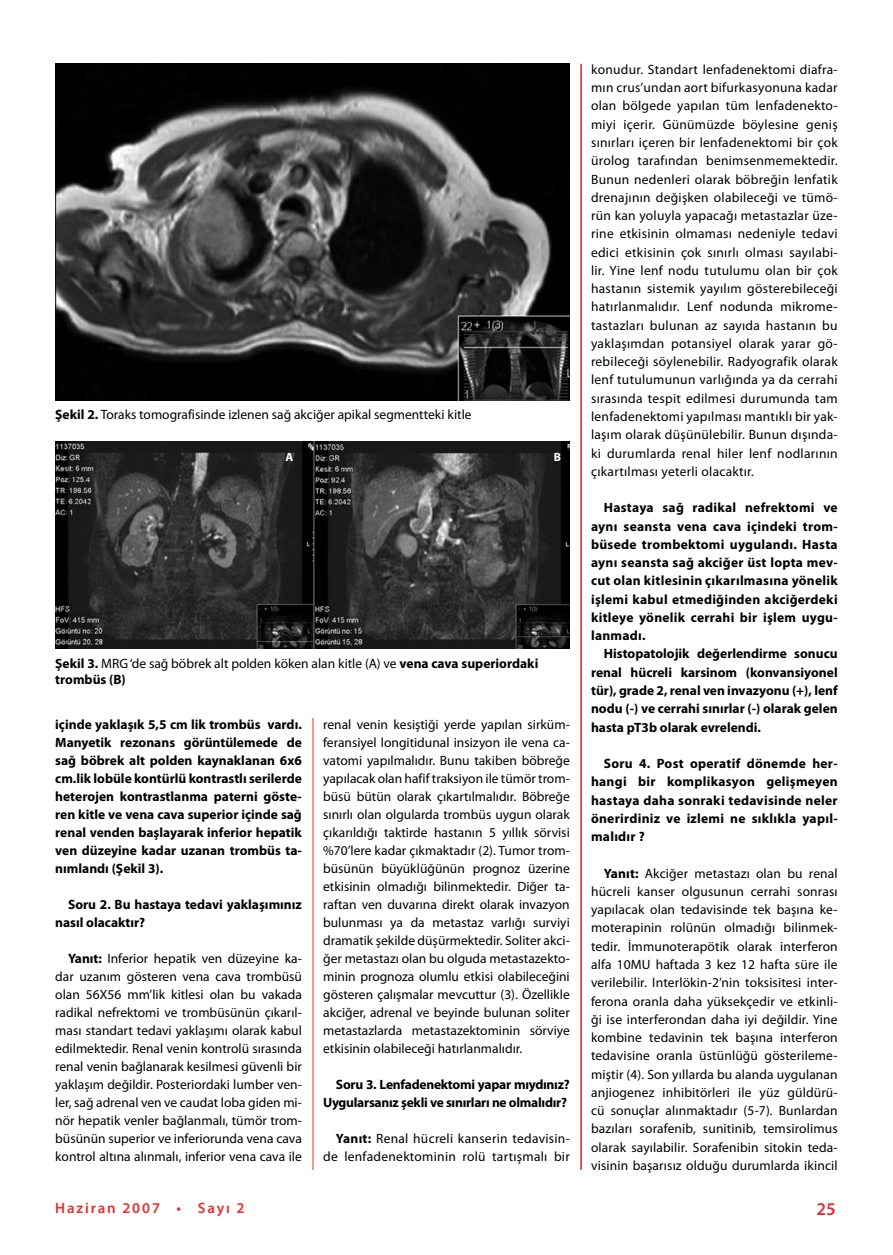
<style>
.page{position:relative;width:893px;height:1255px;background:#fff}
.page>*{position:absolute;margin:0;border:0;box-sizing:border-box;transform-origin:0 0}
.t1{font:600 18px "Myriad Pro";color:#e52f30}
.t2{font:600 15px "Myriad Pro";letter-spacing:.12em;color:#e52f30}
.t3{font:13.5px/18.3px "Myriad Pro";color:#000;text-align:justify}
.t4{font:700 13.5px/18.3px "Myriad Pro";color:#000;text-align:justify}
.t5{font:700 13.5px/18px "Myriad Pro";letter-spacing:-.02em;color:#000;text-align:right}
.t6{font:13.5px/18px "Myriad Pro";letter-spacing:.02em;color:#000;text-align:right}
.t7{font:700 12px "Myriad Pro";color:#fff}
.s1{font-weight:700}
</style>
<div class="page">
<img style="left:55px;top:64px;width:514px;height:336px">
<hr style="left:313px;top:718px;width:1px;height:451px;background:#e52f30">
<hr style="left:581px;top:64px;width:1px;height:1105px;background:#e52f30">
<img style="left:55px;top:441px;width:514px;height:208px">
<p class="t3" style="left:55px;top:405px;width:418px"><span class="s1">Şekil 2.</span> Toraks tomografisinde izlenen sağ akciğer apikal segmentteki kitle</p>
<p class="t7" style="left:286px;top:449px;width:9px">A</p>
<p class="t7" style="left:554px;top:449px;width:9px">B</p>
<p class="t3" style="left:55px;top:654px;width:485px;line-height:16.2px"><span class="s1">Şekil 3.</span> MRG ‘de sağ böbrek alt polden köken alan kitle (A) ve <span class="s1">vena cava superiordaki trombüs (B)</span></p>
<p class="t4" style="left:55px;top:715px;width:248px">içinde yaklaşık 5,5 cm lik trombüs vardı.<br>Manyetik rezonans görüntülemede de sağ böbrek alt polden kaynaklanan 6x6 cm.lik lobüle kontürlü kontrastlı serilerde heterojen kontrastlanma paterni göste&shy;ren kitle ve vena cava superior içinde sağ renal venden başlayarak inferior hepatik ven düzeyine kadar uzanan trombüs ta&shy;nımlandı (Şekil 3).</p>
<p class="t4" style="left:55px;top:895px;width:248px;text-indent:13px">Soru 2. Bu hastaya tedavi yaklaşımınız nasıl olacaktır?</p>
<p class="t3" style="left:55px;top:949px;width:248px;text-indent:13px"><span class="s1">Yanıt:</span> Inferior hepatik ven düzeyine ka&shy;dar uzanım gösteren vena cava trombüsü olan 56X56 mm’lik kitlesi olan bu vakada radikal nefrektomi ve trombüsünün çıkarıl&shy;ması standart tedavi yaklaşımı olarak kabul edilmektedir. Renal venin kontrolü sırasında renal venin bağlanarak kesilmesi güvenli bir yaklaşım değildir. Posteriordaki lumber ven&shy;ler, sağ adrenal ven ve caudat loba giden mi&shy;nör hepatik venler bağlanmalı, tümör trom&shy;büsünün superior ve inferiorunda vena cava kontrol altına alınmalı, inferior vena cava ile</p>
<p class="t3" style="left:323px;top:715px;width:248px">renal venin kesiştiği yerde yapılan sirküm&shy;feransiyel longitidunal insizyon ile vena ca&shy;vatomi yapılmalıdır. Bunu takiben böbreğe yapılacak olan hafif traksiyon ile tümör trom&shy;büsü bütün olarak çıkartılmalıdır. Böbreğe sınırlı olan olgularda trombüs uygun olarak çıkarıldığı taktirde hastanın 5 yıllık sörvisi %70’lere kadar çıkmaktadır (2). Tumor trom&shy;büsünün büyüklüğünün prognoz üzerine etkisinin olmadığı bilinmektedir. Diğer ta&shy;raftan ven duvarına direkt olarak invazyon bulunması ya da metastaz varlığı surviyi dramatik şekilde düşürmektedir. Soliter akci&shy;ğer metastazı olan bu olguda metastazekto&shy;minin prognoza olumlu etkisi olabileceğini gösteren çalışmalar mevcuttur (3). Özellikle akciğer, adrenal ve beyinde bulunan soliter metastazlarda metastazektominin sörviye etkisinin olabileceği hatırlanmalıdır.</p>
<p class="t5" style="left:323px;top:1075px;width:248px">Soru 3. Lenfadenektomi yapar mıydınız?<br>Uygularsanız şekli ve sınırları ne olmalıdır?</p>
<p class="t6" style="left:323px;top:1129px;width:248px"><span class="s1">Yanıt:</span> Renal hücreli kanserin tedavisin&shy;de lenfadenektominin rolü tartışmalı bir</p>
<p class="t3" style="left:591px;top:60px;width:248px">konudur. Standart lenfadenektomi diafra&shy;mın crus’undan aort bifurkasyonuna kadar olan bölgede yapılan tüm lenfadenekto&shy;miyi içerir. Günümüzde böylesine geniş sınırları içeren bir lenfadenektomi bir çok ürolog tarafından benimsenmemektedir.<br>Bunun nedenleri olarak böbreğin lenfatik drenajının değişken olabileceği ve tümö&shy;rün kan yoluyla yapacağı metastazlar üze&shy;rine etkisinin olmaması nedeniyle tedavi edici etkisinin çok sınırlı olması sayılabi&shy;lir. Yine lenf nodu tutulumu olan bir çok hastanın sistemik yayılım gösterebileceği hatırlanmalıdır. Lenf nodunda mikrome&shy;tastazları bulunan az sayıda hastanın bu yaklaşımdan potansiyel olarak yarar gö&shy;rebileceği söylenebilir. Radyografik olarak lenf tutulumunun varlığında ya da cerrahi sırasında tespit edilmesi durumunda tam lenfadenektomi yapılması mantıklı bir yak&shy;laşım olarak düşünülebilir. Bunun dışında&shy;ki durumlarda renal hiler lenf nodlarının çıkartılması yeterli olacaktır.</p>
<p class="t4" style="left:591px;top:498px;width:248px;text-indent:13px">Hastaya sağ radikal nefrektomi ve aynı seansta vena cava içindeki trom&shy;büsede trombektomi uygulandı. Hasta aynı seansta sağ akciğer üst lopta mev&shy;cut olan kitlesinin çıkarılmasına yönelik işlemi kabul etmediğinden akciğerdeki kitleye yönelik cerrahi bir işlem uygu&shy;lanmadı.</p>
<p class="t4" style="left:591px;top:644px;width:248px;text-indent:13px">Histopatolojik değerlendirme sonucu renal hücreli karsinom (konvansiyonel tür), grade 2, renal ven invazyonu (+), lenf nodu (-) ve cerrahi sınırlar (-) olarak gelen hasta pT3b olarak evrelendi.</p>
<p class="t4" style="left:591px;top:754px;width:248px;text-indent:13px">Soru 4. Post operatif dönemde her&shy;hangi bir komplikasyon gelişmeyen hastaya daha sonraki tedavisinde neler önerirdiniz ve izlemi ne sıklıkla yapıl&shy;malıdır ?</p>
<p class="t3" style="left:591px;top:863px;width:248px;text-indent:13px"><span class="s1">Yanıt:</span> Akciğer metastazı olan bu renal hücreli kanser olgusunun cerrahi sonrası yapılacak olan tedavisinde tek başına ke&shy;moterapinin rolünün olmadığı bilinmek&shy;tedir. İmmunoterapötik olarak interferon alfa 10MU haftada 3 kez 12 hafta süre ile verilebilir. Interlökin-2’nin toksisitesi inter&shy;ferona oranla daha yüksekçedir ve etkinli&shy;ği ise interferondan daha iyi değildir. Yine kombine tedavinin tek başına interferon tedavisine oranla üstünlüğü gösterileme&shy;miştir (4). Son yıllarda bu alanda uygulanan anjiogenez inhibitörleri ile yüz güldürü&shy;cü sonuçlar alınmaktadır (5-7). Bunlardan bazıları sorafenib, sunitinib, temsirolimus olarak sayılabilir. Sorafenibin sitokin teda&shy;visinin başarısız olduğu durumlarda ikincil</p>
<p class="t2" style="left:55px;top:1198px;width:191px">Haziran 2007 • Sayı 2</p>
<h1 class="t1" style="left:816px;top:1197px;width:19px">25</h1>
</div>
